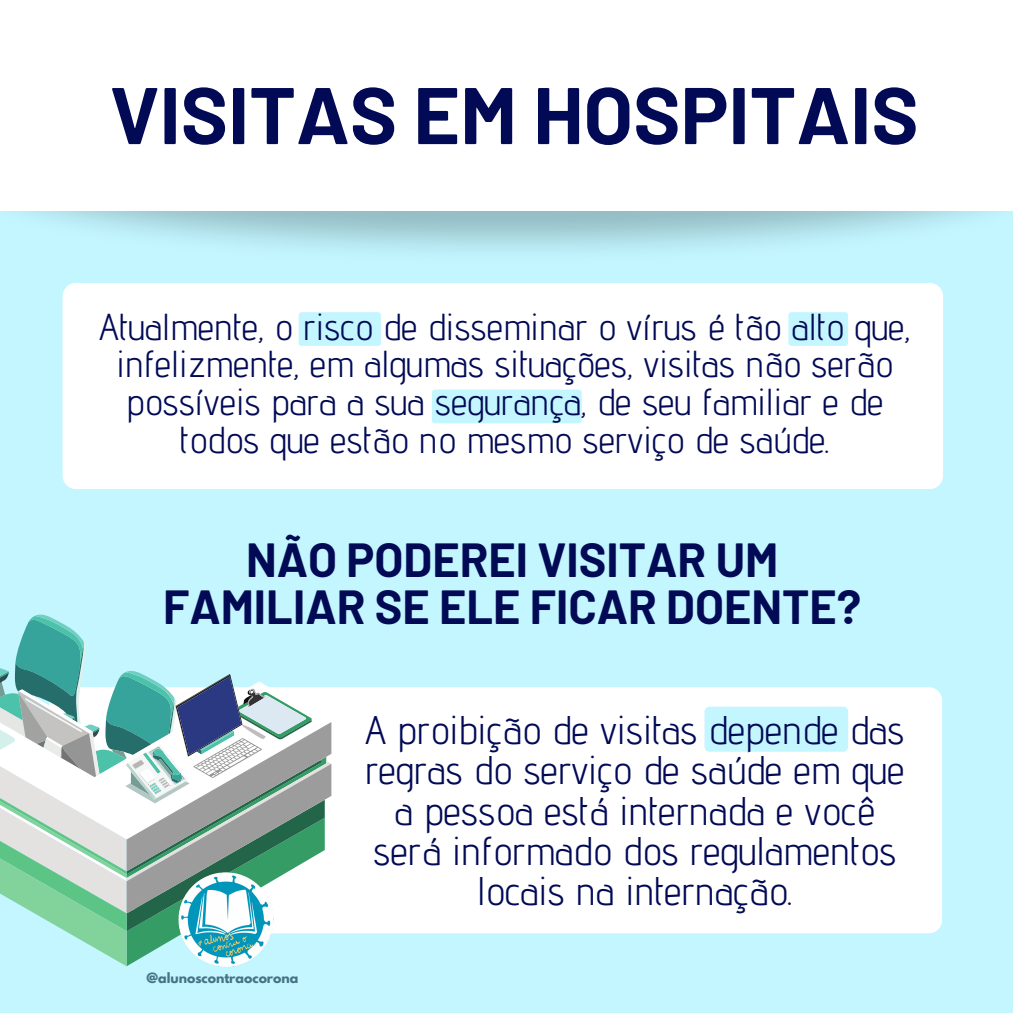
<style>
.page{position:relative;width:1013px;height:1013px;background:#fff}
.page>*{position:absolute;margin:0;border:0;box-sizing:border-box;transform-origin:0 0}
.t1{font:700 80.12px "Barlow";color:#020a56}
.t2{font:700 46.75px/46.8px "Barlow";color:#020a56;text-align:center}
.t3{font:40px/40.2px "Advent Pro";color:#020a56;text-align:center}
.t4{font:37.5px/37.5px "Advent Pro";color:#020a56;text-align:center}
.t5{font:700 12.62px "League Spartan";color:#467384}
</style>
<div class="page">
<div style="left:0;top:0;width:1012px;height:1012px;background:#c3f6ff"></div>
<img style="left:0;top:210px;width:1012px;height:111px">
<div style="left:0;top:0;width:1012px;height:210px;background:#fff"></div>
<div style="left:63px;top:283px;width:880px;height:206px;background:#fff;border-radius:13px"></div>
<div style="left:299px;top:312px;width:82px;height:34px;background:#c3f6ff;border-radius:3px"></div>
<div style="left:432px;top:389px;width:149px;height:34px;background:#c3f6ff;border-radius:3px"></div>
<div style="left:788px;top:312px;width:60px;height:34px;background:#c3f6ff;border-radius:3px"></div>
<div style="left:49px;top:687px;width:893px;height:246px;background:#fff;border-radius:13px"></div>
<div style="left:704px;top:706px;width:144px;height:45px;background:#c3f6ff;border-radius:5px"></div>
<svg style="left:306px;top:687px;width:25px;height:76px"></svg>
<svg style="left:0;top:616px;width:306px;height:313px"></svg>
<img style="left:53px;top:763px;width:339px;height:204px">
<h1 class="t1" style="left:110px;top:64px;width:810px">VISITAS EM HOSPITAIS</h1>
<p class="t4" style="left:99px;top:307px;width:812px">Atualmente, o risco de disseminar o vírus é tão alto que, infelizmente, em algumas situações, visitas não serão possíveis para a sua segurança, de seu familiar e de todos que estão no mesmo serviço de saúde.</p>
<p class="t2" style="left:163px;top:535px;width:699px">NÃO PODEREI VISITAR UM<br>FAMILIAR SE ELE FICAR DOENTE?</p>
<p class="t5" style="left:146px;top:971px;width:153px">@alunoscontraocorona</p>
<p class="t3" style="left:365px;top:709px;width:541px">A proibição de visitas depende das regras do serviço de saúde em que a pessoa está internada e você será informado dos regulamentos locais na internação.</p>
</div>
